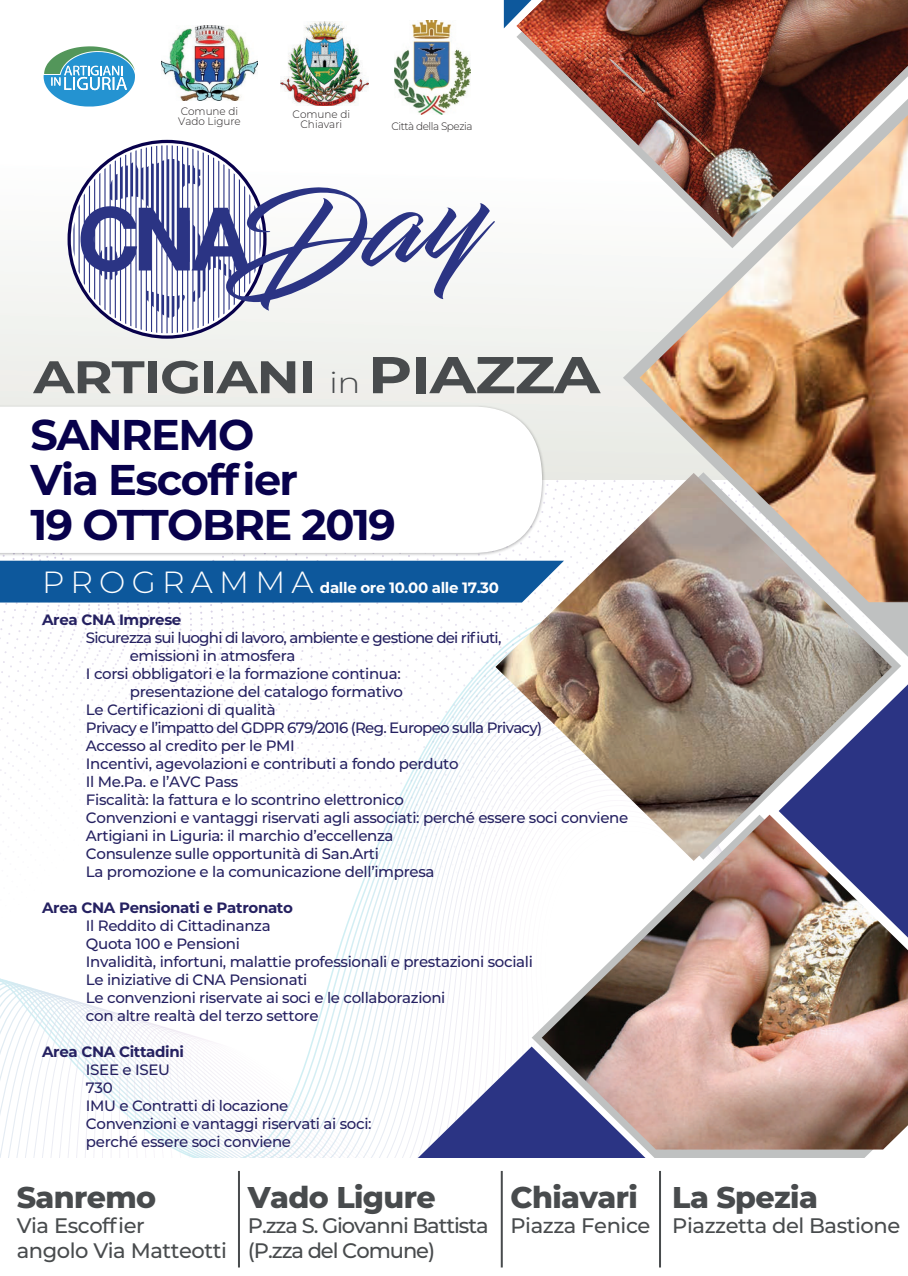
<style>
.page{position:relative;width:908px;height:1276px;background:#fff}
.page>*{position:absolute;margin:0;border:0;box-sizing:border-box;transform-origin:0 0}
.t1{font:700 45.6px "Montserrat";letter-spacing:-.02em;color:#484b4d;scale:1.17 1}
.t2{font:700 43px/45px "Montserrat";letter-spacing:-.035em;color:#08014c}
.t3{font:800 30px "Montserrat";letter-spacing:-.02em;color:#484b4d}
.t4{font:500 21px/25.2px "Montserrat";letter-spacing:-.02em;color:#484b4d}
.t5{font:500 21px/25.2px "Montserrat";letter-spacing:-.05em;color:#484b4d}
.t6{font:500 15px/18px "Montserrat";letter-spacing:-.02em;color:#252161}
.t7{font:500 15px "Montserrat";letter-spacing:-.05em;color:#252161}
.t8{font:700 15px "Montserrat";letter-spacing:-.02em;color:#252161}
.t9{font:700 15px "Montserrat";letter-spacing:-.02em;color:#fff}
.t10{font:300 10.8px/10.1px "Montserrat";color:#231f20;scale:.96 1}
.t11{font:300 10.8px "Montserrat";letter-spacing:-.04em;color:#231f20;scale:.96 1}
.s1{font-weight:300;font-size:29.3px}
.s2{font-size:51.7px}
.s3{font-weight:300;font-size:30.6px}
</style>
<div class="page">
<div style="left:0;top:0;width:907px;height:480px;background:#f6f7f5"></div>
<svg style="left:0;top:836px;width:525px;height:322px"></svg>
<img style="left:0;top:403px;width:546px;height:155px">
<div style="left:0;top:406px;width:542px;height:147px;background:#fff"></div>
<svg style="left:73px;top:145px;width:422px;height:188px"></svg>
<svg style="left:622px;top:362px;width:17px;height:110px;fill:#ebece7"></svg>
<img style="left:639px;top:248px;width:268px;height:276px">
<svg style="left:900px;top:524px;width:7px;height:290px;background:#69627f"></svg>
<svg style="left:239px;top:1046px;width:585px;height:112px"></svg>
<svg style="left:505px;top:472px;width:395px;height:342px;background:#7d6e7c"></svg>
<img style="left:495px;top:473px;width:396px;height:388px">
<svg style="left:721px;top:237px;width:186px;height:11px"></svg>
<img style="left:517px;top:0;width:390px;height:237px">
<div style="left:0;top:561px;width:563px;height:41px;background:#0d589c"></div>
<svg style="left:503px;top:0;width:45px;height:28px"></svg>
<img style="left:541px;top:814px;width:366px;height:335px">
<svg style="left:44px;top:46px;width:91px;height:60px"></svg>
<img style="left:394px;top:20px;width:76px;height:94px">
<img style="left:161px;top:25px;width:96px;height:76px">
<img style="left:281px;top:22px;width:87px;height:83px">
<hr style="left:238px;top:1171px;width:2px;height:96px;background:#484b4d">
<hr style="left:500px;top:1171px;width:2px;height:96px;background:#484b4d">
<hr style="left:658px;top:1171px;width:2px;height:96px;background:#484b4d">
<p class="t10" style="left:178px;top:105px;width:67px">Comune di<br>Vado Ligure</p>
<p class="t10" style="left:292px;top:109px;width:61px;text-align:center">Comune di<br>Chiavari</p>
<p class="t11" style="left:391px;top:118px;width:86px">Città della Spezia</p>
<h1 class="t1" style="left:33px;top:344px;width:485px">ARTIGIANI <span class="s1">in</span> <span class="s2">PIAZZA</span></h1>
<h2 class="t2" style="left:30px;top:410px;width:366px">SANREMO<br>Via Escoffier<br>19 OTTOBRE 2019</h2>
<p class="t9" style="left:42px;top:576px;width:458px"><span class="s3">P R O G R A M M A</span> dalle ore 10.00 alle 17.30</p>
<p class="t8" style="left:42px;top:608px;width:141px">Area CNA Imprese</p>
<p class="t7" style="left:86px;top:627px;width:417px">Sicurezza sui luoghi di lavoro, ambiente e gestione dei rifiuti,</p>
<p class="t6" style="left:130px;top:646px;width:167px">emissioni in atmosfera</p>
<p class="t6" style="left:86px;top:664px;width:316px">I corsi obbligatori e la formazione continua:</p>
<p class="t6" style="left:130px;top:682px;width:275px">presentazione del catalogo formativo</p>
<p class="t6" style="left:86px;top:700px;width:191px">Le Certificazioni di qualità</p>
<p class="t7" style="left:86px;top:717px;width:457px">Privacy e l’impatto del GDPR 679/2016 (Reg. Europeo sulla Privacy)</p>
<p class="t6" style="left:86px;top:736px;width:210px">Accesso al credito per le PMI</p>
<p class="t6" style="left:86px;top:754px;width:374px">Incentivi, agevolazioni e contributi a fondo perduto</p>
<p class="t6" style="left:86px;top:772px;width:154px">Il Me.Pa. e l’AVC Pass</p>
<p class="t6" style="left:86px;top:790px;width:319px">Fiscalità: la fattura e lo scontrino elettronico</p>
<p class="t6" style="left:86px;top:808px;width:543px">Convenzioni e vantaggi riservati agli associati: perché essere soci conviene</p>
<p class="t6" style="left:86px;top:826px;width:309px">Artigiani in Liguria: il marchio d’eccellenza</p>
<p class="t6" style="left:86px;top:844px;width:294px">Consulenze sulle opportunità di San.Arti</p>
<p class="t6" style="left:86px;top:862px;width:350px">La promozione e la comunicazione dell’impresa</p>
<p class="t8" style="left:42px;top:896px;width:252px">Area CNA Pensionati e Patronato</p>
<p class="t6" style="left:86px;top:916px;width:448px">Il Reddito di Cittadinanza<br>Quota 100 e Pensioni<br>Invalidità, infortuni, malattie professionali e prestazioni sociali Le iniziative di CNA Pensionati<br>Le convenzioni riservate ai soci e le collaborazioni<br>con altre realtà del terzo settore</p>
<p class="t8" style="left:42px;top:1040px;width:143px">Area CNA Cittadini</p>
<p class="t6" style="left:86px;top:1060px;width:287px">ISEE e ISEU<br>730<br>IMU e Contratti di locazione<br>Convenzioni e vantaggi riservati ai soci: perché essere soci conviene</p>
<h3 class="t3" style="left:17px;top:1175px;width:141px">Sanremo</h3>
<h3 class="t4" style="left:17px;top:1212px;width:211px">Via Escoffier<br>angolo Via Matteotti</h3>
<h3 class="t3" style="left:248px;top:1175px;width:189px">Vado Ligure</h3>
<h3 class="t5" style="left:248px;top:1212px;width:242px">P.zza S. Giovanni Battista (P.zza del Comune)</h3>
<h3 class="t3" style="left:510px;top:1175px;width:129px">Chiavari</h3>
<h3 class="t4" style="left:510px;top:1212px;width:141px">Piazza Fenice</h3>
<h3 class="t3" style="left:672px;top:1175px;width:147px">La Spezia</h3>
<h3 class="t4" style="left:672px;top:1212px;width:229px">Piazzetta del Bastione</h3>
</div>
